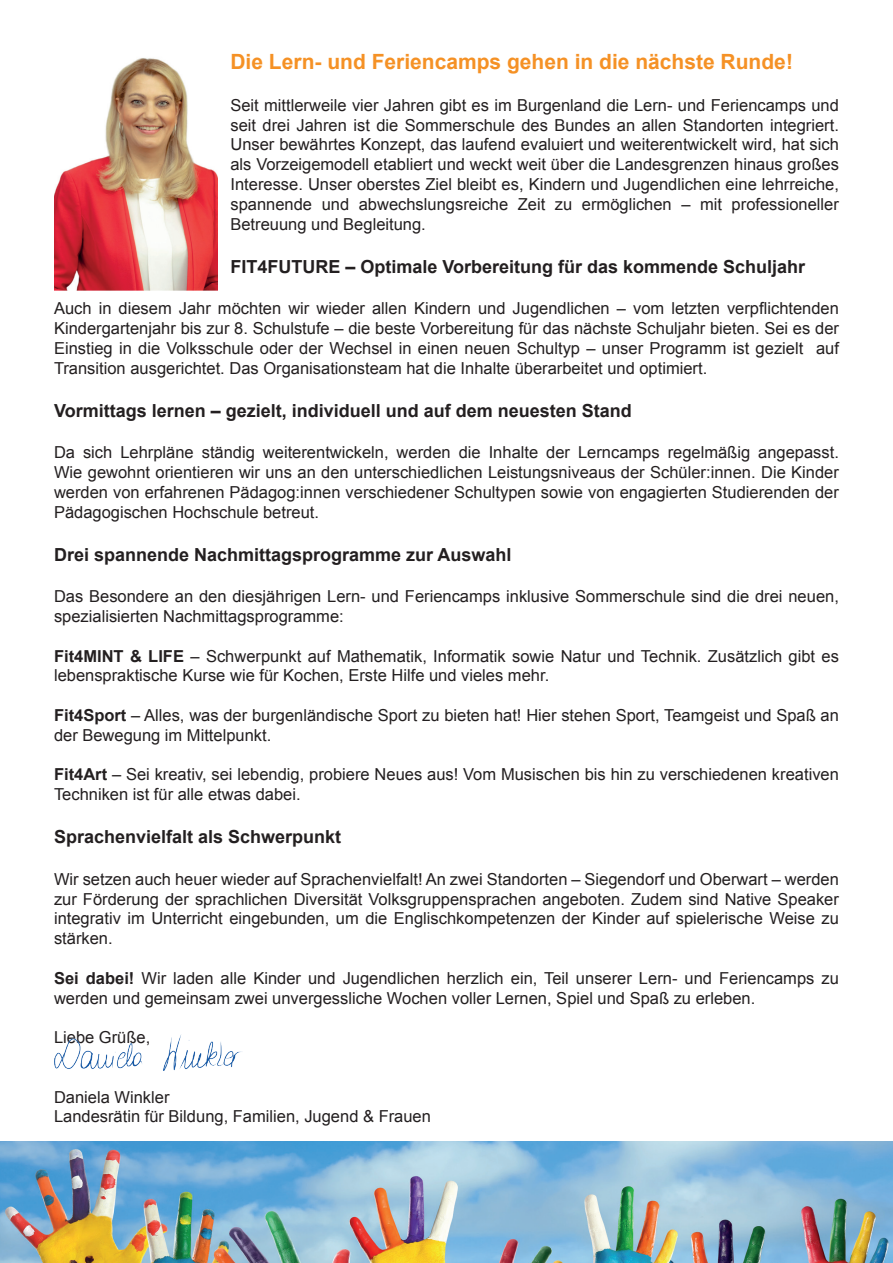
<style>
.page{position:relative;width:893px;height:1263px;background:#fff}
.page>*{position:absolute;margin:0;border:0;box-sizing:border-box;transform-origin:0 0}
.t1{font:700 21px "Arial";color:#f59125}
.t2{font:700 18px "Arial";color:#231f20}
.t3{font:16.5px/19.8px "Arial";color:#231f20}
.s1{font-weight:700}
</style>
<div class="page">
<img style="left:0;top:1142px;width:893px;height:121px">
<img style="left:54px;top:58px;width:164px;height:232px">
<img style="left:54px;top:1035px;width:188px;height:36px">
<p class="t1" style="left:230px;top:48px;width:564px">Die Lern- und Feriencamps gehen in die nächste Runde!</p>
<p class="t3" style="left:230px;top:95px;width:610px;text-align:justify">Seit mittlerweile vier Jahren gibt es im Burgenland die Lern- und Feriencamps und seit drei Jahren ist die Sommerschule des Bundes an allen Standorten integriert.<br>Unser bewährtes Konzept, das laufend evaluiert und weiterentwickelt wird, hat sich als Vorzeigemodell etabliert und weckt weit über die Landesgrenzen hinaus großes Interesse. Unser oberstes Ziel bleibt es, Kindern und Jugendlichen eine lehrreiche, spannende und abwechslungsreiche Zeit zu ermöglichen – mit professioneller Betreuung und Begleitung.</p>
<p class="t2" style="left:230px;top:255px;width:576px">FIT4FUTURE – Optimale Vorbereitung für das kommende Schuljahr</p>
<p class="t3" style="left:54px;top:299px;width:786px;text-align:justify">Auch in diesem Jahr möchten wir wieder allen Kindern und Jugendlichen – vom letzten verpflichtenden Kindergartenjahr bis zur 8. Schulstufe – die beste Vorbereitung für das nächste Schuljahr bieten. Sei es der Einstieg in die Volksschule oder der Wechsel in einen neuen Schultyp – unser Programm ist gezielt auf Transition ausgerichtet. Das Organisationsteam hat die Inhalte überarbeitet und optimiert.</p>
<p class="t2" style="left:54px;top:399px;width:579px">Vormittags lernen – gezielt, individuell und auf dem neuesten Stand</p>
<p class="t3" style="left:54px;top:443px;width:786px;text-align:justify">Da sich Lehrpläne ständig weiterentwickeln, werden die Inhalte der Lerncamps regelmäßig angepasst.<br>Wie gewohnt orientieren wir uns an den unterschiedlichen Leistungsniveaus der Schüler:innen. Die Kinder werden von erfahrenen Pädagog:innen verschiedener Schultypen sowie von engagierten Studierenden der Pädagogischen Hochschule betreut.</p>
<p class="t2" style="left:54px;top:543px;width:459px">Drei spannende Nachmittagsprogramme zur Auswahl</p>
<p class="t3" style="left:54px;top:587px;width:786px">Das Besondere an den diesjährigen Lern- und Feriencamps inklusive Sommerschule sind die drei neuen, spezialisierten Nachmittagsprogramme:</p>
<p class="t3" style="left:54px;top:646px;width:786px"><span class="s1">Fit4MINT &amp; LIFE</span> – Schwerpunkt auf Mathematik, Informatik sowie Natur und Technik. Zusätzlich gibt es lebenspraktische Kurse wie für Kochen, Erste Hilfe und vieles mehr.</p>
<p class="t3" style="left:54px;top:705px;width:786px"><span class="s1">Fit4Sport</span> – Alles, was der burgenländische Sport zu bieten hat! Hier stehen Sport, Teamgeist und Spaß an der Bewegung im Mittelpunkt.</p>
<p class="t3" style="left:54px;top:765px;width:786px"><span class="s1">Fit4Art</span> – Sei kreativ, sei lebendig, probiere Neues aus! Vom Musischen bis hin zu verschiedenen kreativen<br>Techniken ist für alle etwas dabei.</p>
<p class="t2" style="left:54px;top:825px;width:289px">Sprachenvielfalt als Schwerpunkt</p>
<p class="t3" style="left:54px;top:869px;width:786px;text-align:justify">Wir setzen auch heuer wieder auf Sprachenvielfalt! An zwei Standorten – Siegendorf und Oberwart – werden zur Förderung der sprachlichen Diversität Volksgruppensprachen angeboten. Zudem sind Native Speaker integrativ im Unterricht eingebunden, um die Englischkompetenzen der Kinder auf spielerische Weise zu stärken.</p>
<p class="t3" style="left:54px;top:968px;width:786px"><span class="s1">Sei dabei!</span> Wir laden alle Kinder und Jugendlichen herzlich ein, Teil unserer Lern- und Feriencamps zu werden und gemeinsam zwei unvergessliche Wochen voller Lernen, Spiel und Spaß zu erleben.</p>
<p class="t3" style="left:54px;top:1028px;width:98px">Liebe Grüße,</p>
<p class="t3" style="left:54px;top:1087px;width:378px">Daniela Winkler<br>Landesrätin für Bildung, Familien, Jugend &amp; Frauen</p>
</div>
